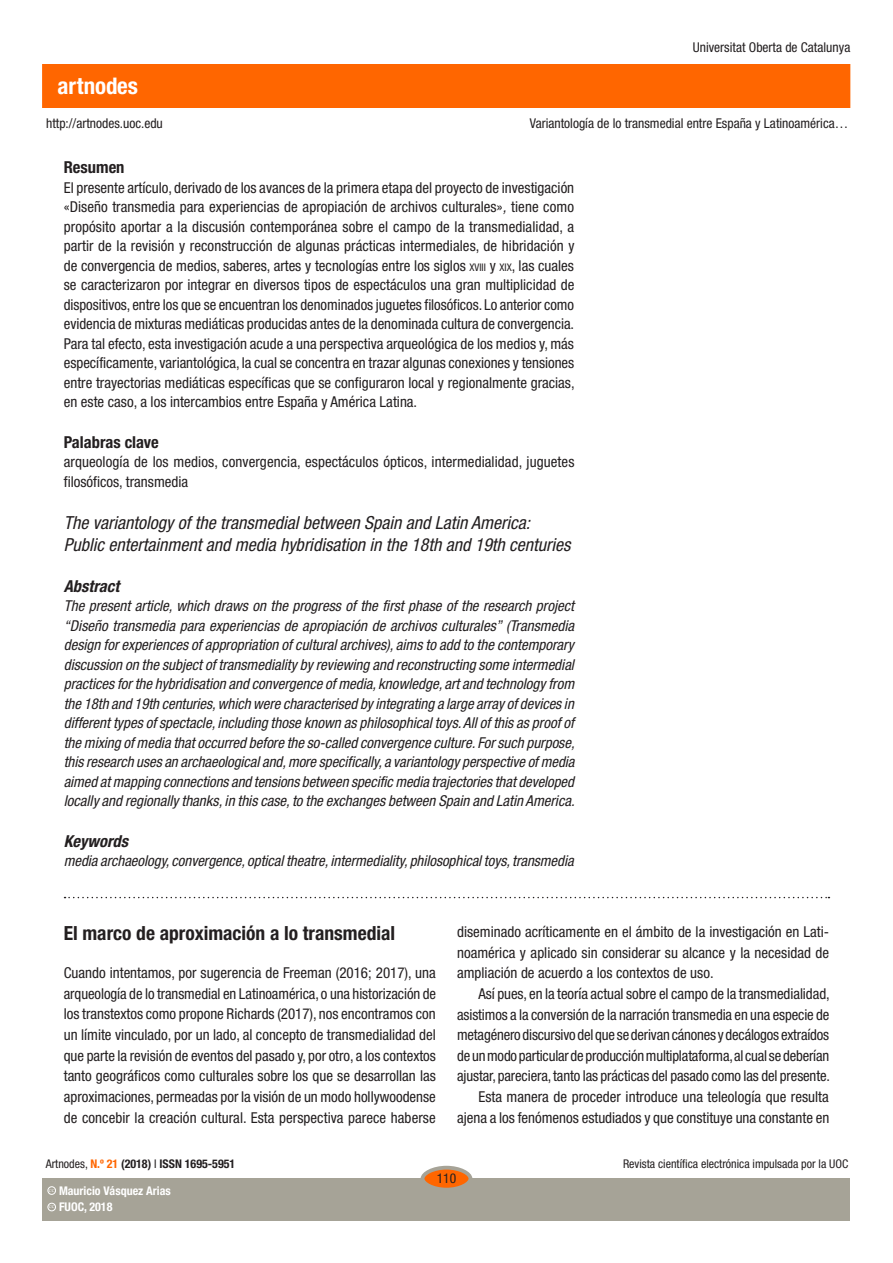
<style>
.page{position:relative;width:893px;height:1263px;background:#fff}
.page>*{position:absolute;margin:0;border:0;box-sizing:border-box;transform-origin:0 0}
.t1{font:700 condensed 22.95px "Helvetica Neue LT Std";color:#fff}
.SUBTITOLS{font:700 condensed 19.5px "Helvetica Neue LT Std";color:#231f20}
.titol_resum{font:italic condensed 18px/22.5px "Helvetica Neue LT Std";color:#231f20}
.subtitols_resums{font:700 condensed 16.5px "Helvetica Neue LT Std";color:#231f20}
.subtitols_resums-2{font:italic 700 condensed 16.5px "Helvetica Neue LT Std";color:#231f20}
.text_general_primerp{font:condensed 15px/19.5px "Helvetica Neue LT Std";letter-spacing:.005em;color:#231f20;text-align:justify}
.text_general_primerp-2{font:italic condensed 15px/19.5px "Helvetica Neue LT Std";color:#231f20;text-align:justify}
.text_general{font:condensed 15px/20.7px "Helvetica Neue LT Std";color:#231f20;text-align:justify}
.t2{font:condensed 13.5px "Helvetica Neue LT Std";color:#231f20}
.t3{font:condensed 12px "Helvetica Neue LT Std";color:#231f20}
.t4{font:700 condensed 12px "Helvetica Neue LT Std";color:#231f20}
.t5{font:700 condensed 12px "Helvetica Neue LT Std";color:#fff}
.t6{font:600 3.9px "Adobe Caslon Pro";color:#fff}
.s1{font-style:italic}
.s2{font-size:10.5px}
.s3{font-weight:400}
.s4{color:#f60}
</style>
<div class="page">
<div style="left:43px;top:65px;width:807px;height:42px;background:#f60"></div>
<div style="left:43px;top:1178px;width:807px;height:42px;background:#a6a397"></div>
<div style="left:422px;top:1168px;width:48px;height:21px;background:#f60;border-radius:50%"></div>
<div style="left:421px;top:1166px;width:51px;height:25px;border:4px solid #a6a397;border-radius:50%"></div>
<div style="left:48px;top:1203px;width:8px;height:8px;border:1px solid #fff;border-radius:50%"></div>
<div style="left:48px;top:1186px;width:8px;height:8px;border:1px solid #fff;border-radius:50%"></div>
<svg style="left:65px;top:897px;width:764px;height:1px"></svg>
<h1 class="t1" style="left:58px;top:72px;width:82px">artnodes</h1>
<p class="t2" style="left:46px;top:115px;width:118px">http://artnodes.uoc.edu</p>
<p class="t2" style="left:693px;top:40px;width:159px">Universitat Oberta de Catalunya</p>
<p class="t2" style="left:530px;top:115px;width:320px">Variantología de lo transmedial entre España y Latinoamérica…</p>
<p class="subtitols_resums" style="left:64px;top:157px;width:62px">Resumen</p>
<p class="text_general_primerp" style="left:64px;top:178px;width:512px">El presente artículo, derivado de los avances de la primera etapa del proyecto de investigación «Diseño transmedia para experiencias de apropiación de archivos culturales»<span class="s1">,</span> tiene como propósito aportar a la discusión contemporánea sobre el campo de la transmedialidad, a partir de la revisión y reconstrucción de algunas prácticas intermediales, de hibridación y de convergencia de medios, saberes, artes y tecnologías entre los siglos <span class="s2">XVIII</span> y <span class="s2">XIX</span>, las cuales se caracterizaron por integrar en diversos tipos de espectáculos una gran multiplicidad de dispositivos, entre los que se encuentran los denominados juguetes filosóficos. Lo anterior como evidencia de mixturas mediáticas producidas antes de la denominada cultura de convergencia.<br>Para tal efecto, esta investigación acude a una perspectiva arqueológica de los medios y, más específicamente, variantológica, la cual se concentra en trazar algunas conexiones y tensiones entre trayectorias mediáticas específicas que se configuraron local y regionalmente gracias, en este caso, a los intercambios entre España y América Latina.</p>
<p class="subtitols_resums" style="left:64px;top:432px;width:97px">Palabras clave</p>
<p class="text_general_primerp" style="left:64px;top:452px;width:512px">arqueología de los medios, convergencia, espectáculos ópticos, intermedialidad, juguetes filosóficos, transmedia</p>
<p class="titol_resum" style="left:64px;top:512px;width:508px">The variantology of the transmedial between Spain and Latin America:<br>Public entertainment and media hybridisation in the 18th and 19th centuries</p>
<p class="subtitols_resums-2" style="left:64px;top:576px;width:57px">Abstract</p>
<p class="text_general_primerp-2" style="left:64px;top:597px;width:512px">The present article, which draws on the progress of the first phase of the research project “Diseño transmedia para experiencias de apropiación de archivos culturales” (Transmedia design for experiences of appropriation of cultural archives), aims to add to the contemporary discussion on the subject of transmediality by reviewing and reconstructing some intermedial practices for the hybridisation and convergence of media, knowledge, art and technology from the 18th and 19th centuries, which were characterised by integrating a large array of devices in different types of spectacle, including those known as philosophical toys. All of this as proof of the mixing of media that occurred before the so-called convergence culture. For such purpose, this research uses an archaeological and, more specifically, a variantology perspective of media aimed at mapping connections and tensions between specific media trajectories that developed locally and regionally thanks, in this case, to the exchanges between Spain and Latin America.</p>
<p class="subtitols_resums-2" style="left:64px;top:831px;width:66px">Keywords</p>
<p class="text_general_primerp-2" style="left:64px;top:852px;width:511px">media archaeology, convergence, optical theatre, intermediality, philosophical toys, transmedia</p>
<p class="SUBTITOLS" style="left:64px;top:921px;width:333px">El marco de aproximación a lo transmedial</p>
<p class="text_general_primerp" style="left:64px;top:962px;width:374px;line-height:20.7px">Cuando intentamos, por sugerencia de Freeman (2016; 2017), una arqueología de lo transmedial en Latinoamérica, o una historización de los transtextos como propone Richards (2017), nos encontramos con un límite vinculado, por un lado, al concepto de transmedialidad del que parte la revisión de eventos del pasado y, por otro, a los contextos tanto geográficos como culturales sobre los que se desarrollan las aproximaciones, permeadas por la visión de un modo hollywoodense de concebir la creación cultural. Esta perspectiva parece haberse</p>
<p class="text_general_primerp" style="left:457px;top:921px;width:374px;line-height:20.7px">diseminado acríticamente en el ámbito de la investigación en Lati&shy;noamérica y aplicado sin considerar su alcance y la necesidad de ampliación de acuerdo a los contextos de uso.</p>
<p class="text_general" style="left:457px;top:983px;width:374px;text-indent:21px">Así pues, en la teoría actual sobre el campo de la transmedialidad, asistimos a la conversión de la narración transmedia en una especie de metagénero discursivo del que se derivan cánones y decálogos extraídos de un modo particular de producción multiplataforma, al cual se deberían ajustar, pareciera, tanto las prácticas del pasado como las del presente.</p>
<p class="text_general" style="left:457px;top:1086px;width:374px;text-align:right">Esta manera de proceder introduce una teleología que resulta ajena a los fenómenos estudiados y que constituye una constante en</p>
<p class="t4" style="left:46px;top:1157px;width:191px"><span class="s3">Artnodes,</span> <span class="s4">N.º 21</span> (2018) <span class="s3">I</span> ISSN 1695-5951</p>
<p class="t6" style="left:49px;top:1205px;width:7px">CC</p>
<p class="t5" style="left:59px;top:1200px;width:55px">FUOC, 2018</p>
<p class="t5" style="left:59px;top:1183px;width:113px">Mauricio Vásquez Arias</p>
<p class="t6" style="left:49px;top:1188px;width:7px">CC</p>
<p class="t2" style="left:437px;top:1171px;width:21px">110</p>
<p class="t3" style="left:623px;top:1157px;width:227px">Revista científica electrónica impulsada por la UOC</p>
</div>
